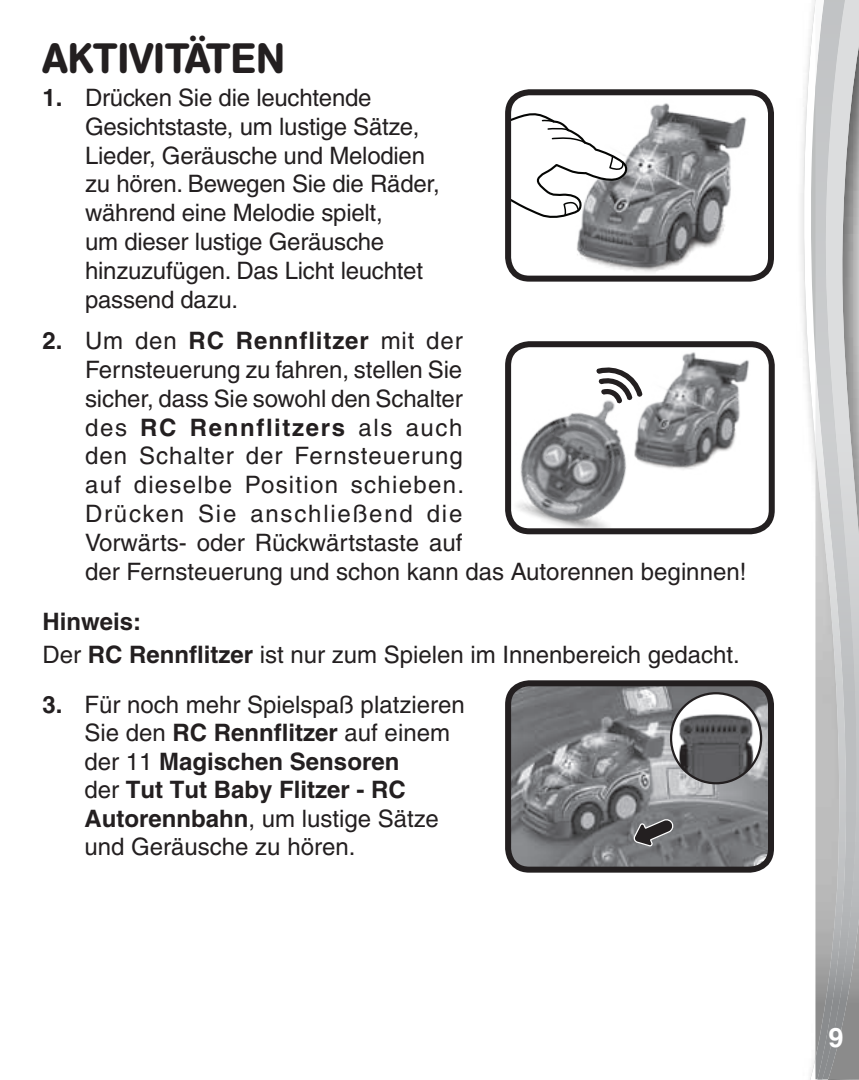
<style>
.page{position:relative;width:859px;height:1080px;background:#fff}
.page>*{position:absolute;margin:0;border:0;box-sizing:border-box;transform-origin:0 0}
.t1{font:500 42px "AG Book Rounded";color:#231f20}
.t2{font:700 27px "Helvetica";color:#fff}
.t3{font:500 24px/28.8px "Helvetica";color:#231f20}
.s1{font-weight:700}
</style>
<div class="page">
<svg style="left:803px;top:0;width:12px;height:1080px"></svg>
<svg style="left:815px;top:1079px;width:13px;height:1px"></svg>
<img style="left:858px;top:0;width:1px;height:1079px">
<img style="left:848px;top:0;width:10px;height:1079px">
<img style="left:815px;top:0;width:33px;height:1079px">
<img style="left:577px;top:96px;width:190px;height:179px">
<svg style="left:512px;top:112px;width:117px;height:108px"></svg>
<div style="left:505px;top:89px;width:269px;height:193px;border:6px solid #231f20;border-radius:21px"></div>
<img style="left:681px;top:348px;width:87px;height:122px">
<img style="left:512px;top:374px;width:169px;height:153px">
<svg style="left:596px;top:367px;width:47px;height:37px"></svg>
<div style="left:505px;top:341px;width:270px;height:193px;border:6px solid #231f20;border-radius:21px"></div>
<img style="left:512px;top:687px;width:255px;height:179px">
<div style="left:505px;top:680px;width:269px;height:193px;border:6px solid #231f20;border-radius:21px"></div>
<img style="left:671px;top:698px;width:90px;height:85px">
<div style="left:670px;top:692px;width:92px;height:92px;border:2px solid #231f20;border-radius:50%"></div>
<svg style="left:633px;top:819px;width:41px;height:28px"></svg>
<h1 class="t1" style="left:43px;top:34px;width:244px">AKTIVITÄTEN</h1>
<p class="t3" style="left:85px;top:83px;width:356px;text-indent:-43px"><span class="s1">1.</span> Drücken Sie die leuchtende<br>Gesichtstaste, um lustige Sätze,<br>Lieder, Geräusche und Melodien zu hören. Bewegen Sie die Räder, während eine Melodie spielt,<br>um dieser lustige Geräusche hinzuzufügen. Das Licht leuchtet passend dazu.</p>
<p class="t3" style="left:85px;top:326px;width:663px;text-indent:-43px"><span class="s1">2.</span> Um den <span class="s1">RC Rennflitzer</span> mit der<br>Fernsteuerung zu fahren, stellen Sie<br>sicher, dass Sie sowohl den Schalter<br>des <span class="s1">RC Rennflitzers</span> als auch<br>den Schalter der Fernsteuerung<br>auf dieselbe Position schieben.<br>Drücken Sie anschließend die<br>Vorwärts- oder Rückwärtstaste auf<br>der Fernsteuerung und schon kann das Autorennen beginnen!</p>
<p class="t3" style="left:43px;top:605px;width:699px;line-height:33px"><span class="s1">Hinweis:<br></span>Der <span class="s1">RC Rennflitzer</span> ist nur zum Spielen im Innenbereich gedacht.</p>
<p class="t3" style="left:85px;top:690px;width:382px;text-indent:-42px"><span class="s1">3.</span> Für noch mehr Spielspaß platzieren<br>Sie den <span class="s1">RC Rennflitzer</span> auf einem der 11 <span class="s1">Magischen Sensoren<br></span>der <span class="s1">Tut Tut Baby Flitzer - RC<br>Autorennbahn</span>, um lustige Sätze und Geräusche zu hören.</p>
<p class="t2" style="left:828px;top:1021px;width:17px">9</p>
</div>
